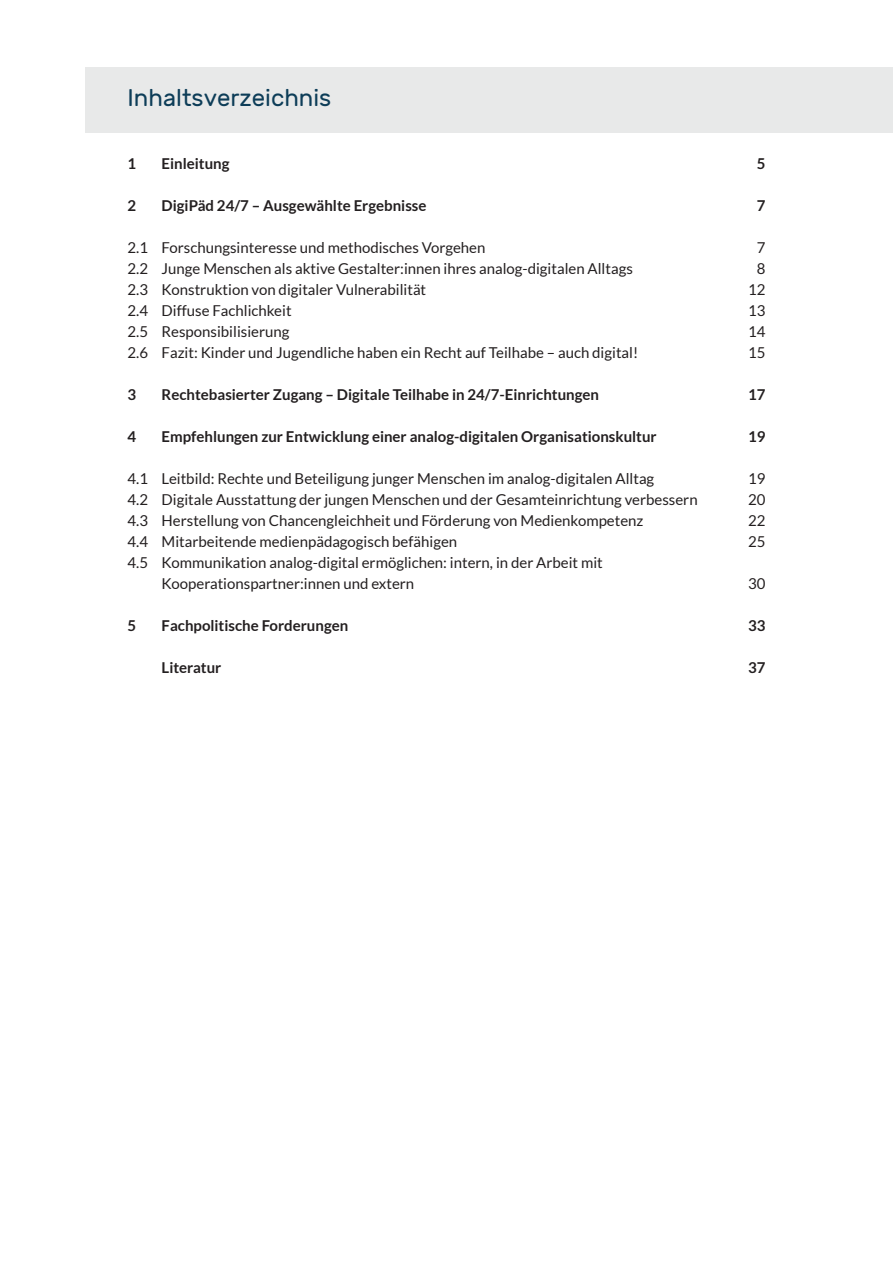
<style>
.page{position:relative;width:893px;height:1263px;background:#fff}
.page>*{position:absolute;margin:0;border:0;box-sizing:border-box;transform-origin:0 0}
.Inhaltsverzeichnisüb{font:24px "Rubik";color:#0d3d58}
.t1{font:15px/21px "Lato";color:#231f20}
.t2{font:700 15px "Lato";color:#231f20}
</style>
<div class="page">
<div style="left:85px;top:67px;width:808px;height:65px;background:#e8e9e9"></div>
<p class="Inhaltsverzeichnisüb" style="left:128px;top:84px;width:205px">Inhaltsverzeichnis</p>
<p class="t2" style="left:128px;top:155px;width:10px">1</p>
<p class="t2" style="left:162px;top:155px;width:69px">Einleitung</p>
<p class="t2" style="left:757px;top:155px;width:10px">5</p>
<p class="t2" style="left:128px;top:197px;width:10px">2</p>
<p class="t2" style="left:162px;top:197px;width:266px">DigiPäd 24/7 – Ausgewählte Ergebnisse</p>
<p class="t2" style="left:757px;top:197px;width:10px">7</p>
<p class="t1" style="left:128px;top:237px;width:359px">2.1 Forschungsinteresse und methodisches Vorgehen</p>
<p class="t1" style="left:757px;top:237px;width:10px">7</p>
<p class="t1" style="left:128px;top:258px;width:507px">2.2 Junge Menschen als aktive Gestalter:innen ihres analog-digitalen Alltags</p>
<p class="t1" style="left:757px;top:258px;width:10px">8</p>
<p class="t1" style="left:128px;top:279px;width:300px">2.3 Konstruktion von digitaler Vulnerabilität</p>
<p class="t1" style="left:748px;top:279px;width:19px">12</p>
<p class="t1" style="left:128px;top:300px;width:166px">2.4 Diffuse Fachlichkeit</p>
<p class="t1" style="left:748px;top:300px;width:19px">13</p>
<p class="t1" style="left:128px;top:321px;width:163px">2.5 Responsibilisierung</p>
<p class="t1" style="left:748px;top:321px;width:19px">14</p>
<p class="t1" style="left:128px;top:342px;width:512px">2.6 Fazit: Kinder und Jugendliche haben ein Recht auf Teilhabe – auch digital!</p>
<p class="t1" style="left:748px;top:342px;width:19px">15</p>
<p class="t2" style="left:128px;top:386px;width:10px">3</p>
<p class="t2" style="left:162px;top:386px;width:439px">Rechtebasierter Zugang – Digitale Teilhabe in 24/7-Einrichtungen</p>
<p class="t2" style="left:748px;top:386px;width:19px">17</p>
<p class="t2" style="left:128px;top:428px;width:10px">4</p>
<p class="t2" style="left:162px;top:428px;width:497px">Empfehlungen zur Entwicklung einer analog-digitalen Organisationskultur</p>
<p class="t2" style="left:748px;top:428px;width:19px">19</p>
<p class="t1" style="left:128px;top:468px;width:528px">4.1 Leitbild: Rechte und Beteiligung junger Menschen im analog-digitalen Alltag</p>
<p class="t1" style="left:748px;top:468px;width:19px">19</p>
<p class="t1" style="left:128px;top:489px;width:572px">4.2 Digitale Ausstattung der jungen Menschen und der Gesamteinrichtung verbessern</p>
<p class="t1" style="left:748px;top:489px;width:19px">20</p>
<p class="t1" style="left:128px;top:510px;width:517px">4.3 Herstellung von Chancengleichheit und Förderung von Medienkompetenz</p>
<p class="t1" style="left:748px;top:510px;width:19px">22</p>
<p class="t1" style="left:128px;top:531px;width:331px">4.4 Mitarbeitende medienpädagogisch befähigen</p>
<p class="t1" style="left:748px;top:531px;width:19px">25</p>
<p class="t1" style="left:162px;top:552px;width:443px;text-indent:-34px">4.5 Kommunikation analog-digital ermöglichen: intern, in der Arbeit mit<br>Kooperationspartner:innen und extern</p>
<p class="t1" style="left:748px;top:573px;width:19px">30</p>
<p class="t2" style="left:128px;top:617px;width:10px">5</p>
<p class="t2" style="left:162px;top:617px;width:188px">Fachpolitische Forderungen</p>
<p class="t2" style="left:748px;top:617px;width:19px">33</p>
<p class="t2" style="left:162px;top:659px;width:61px">Literatur</p>
<p class="t2" style="left:748px;top:659px;width:19px">37</p>
</div>
